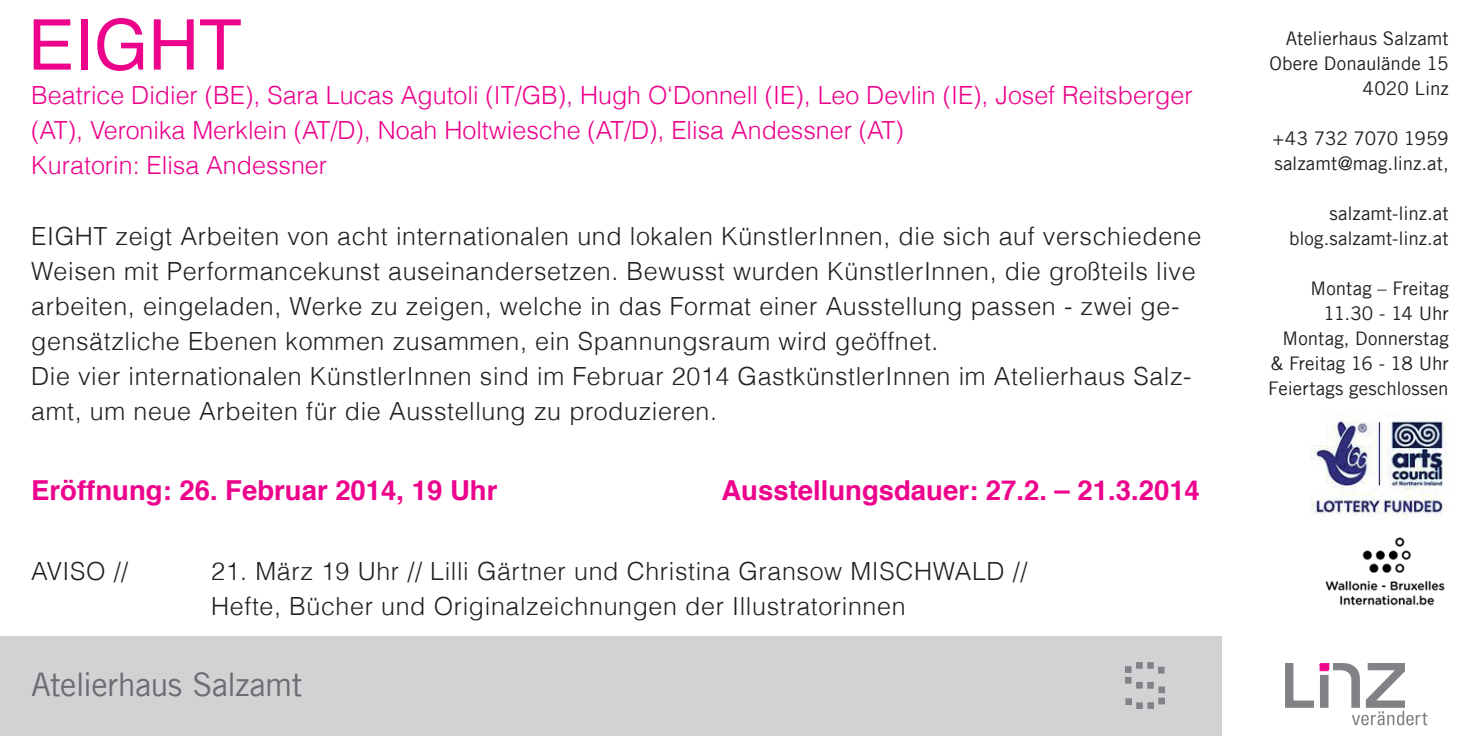
<style>
.page{position:relative;width:1480px;height:736px;background:#fff}
.page>*{position:absolute;margin:0;border:0;box-sizing:border-box;transform-origin:0 0}
.t1{font:70px "Helvetica";color:#ed028c}
.t2{font:32.5px "Trade Gothic";letter-spacing:-.025em;color:#6c6d70}
.t3{font:700 27.5px "Helvetica";color:#ed028c}
.t4{font:300 25px/35px "Helvetica";letter-spacing:.025em;color:#231f20}
.t5{font:300 25px/35px "Helvetica";color:#ed028c}
.t6{font:18.75px "Trade Gothic";color:#231f20}
</style>
<div class="page">
<div style="left:0;top:635px;width:1222px;height:101px;background:#d1d2d4"></div>
<svg style="left:1285px;top:663px;width:29px;height:44px"></svg>
<svg style="left:1320px;top:663px;width:107px;height:62px"></svg>
<img style="left:1125px;top:662px;width:40px;height:46px">
<img style="left:1325px;top:537px;width:120px;height:69px">
<img style="left:1310px;top:414px;width:139px;height:104px">
<p class="t1" style="left:28px;top:-9px;width:215px">EIGHT</p>
<p class="t5" style="left:31px;top:78px;width:1163px">Beatrice Didier (BE), Sara Lucas Agutoli (IT/GB), Hugh O‘Donnell (IE), Leo Devlin (IE), Josef Reitsberger (AT), Veronika Merklein (AT/D), Noah Holtwiesche (AT/D), Elisa Andessner (AT)</p>
<p class="t5" style="left:31px;top:148px;width:297px">Kuratorin: Elisa Andessner</p>
<p class="t4" style="left:31px;top:218px;width:1171px">EIGHT zeigt Arbeiten von acht internationalen und lokalen KünstlerInnen, die sich auf verschiedene Weisen mit Performancekunst auseinandersetzen. Bewusst wurden KünstlerInnen, die großteils live arbeiten, eingeladen, Werke zu zeigen, welche in das Format einer Ausstellung passen - zwei ge&shy;gensätzliche Ebenen kommen zusammen, ein Spannungsraum wird geöffnet.</p>
<p class="t4" style="left:31px;top:358px;width:1162px">Die vier internationalen KünstlerInnen sind im Februar 2014 GastkünstlerInnen im Atelierhaus Salz&shy;amt, um neue Arbeiten für die Ausstellung zu produzieren.</p>
<p class="t3" style="left:31px;top:468px;width:468px">Eröffnung: 26. Februar 2014, 19 Uhr</p>
<p class="t3" style="left:721px;top:468px;width:480px">Ausstellungsdauer: 27.2. – 21.3.2014</p>
<p class="t4" style="left:31px;top:553px;width:99px">AVISO //</p>
<p class="t4" style="left:211px;top:553px;width:817px">21. März 19 Uhr // Lilli Gärtner und Christina Gransow MISCHWALD //<br>Hefte, Bücher und Originalzeichnungen der Illustratorinnen</p>
<p class="t2" style="left:31px;top:665px;width:273px">Atelierhaus Salzamt</p>
<p class="t6" style="left:1286px;top:27px;width:164px">Atelierhaus Salzamt</p>
<p class="t6" style="left:1269px;top:52px;width:181px">Obere Donaulände 15</p>
<p class="t6" style="left:1362px;top:77px;width:88px">4020 Linz</p>
<p class="t6" style="left:1273px;top:127px;width:177px">+43 732 7070 1959</p>
<p class="t6" style="left:1274px;top:152px;width:176px">salzamt@mag.linz.at,</p>
<p class="t6" style="left:1329px;top:202px;width:121px">salzamt-linz.at</p>
<p class="t6" style="left:1289px;top:227px;width:161px">blog.salzamt-linz.at</p>
<p class="t6" style="left:1310px;top:277px;width:140px">Montag – Freitag</p>
<p class="t6" style="left:1323px;top:302px;width:127px">11.30 - 14 Uhr</p>
<p class="t6" style="left:1282px;top:327px;width:168px">Montag, Donnerstag</p>
<p class="t6" style="left:1271px;top:352px;width:179px">&amp; Freitag 16 - 18 Uhr</p>
<p class="t6" style="left:1268px;top:377px;width:182px">Feiertags geschlossen</p>
</div>
